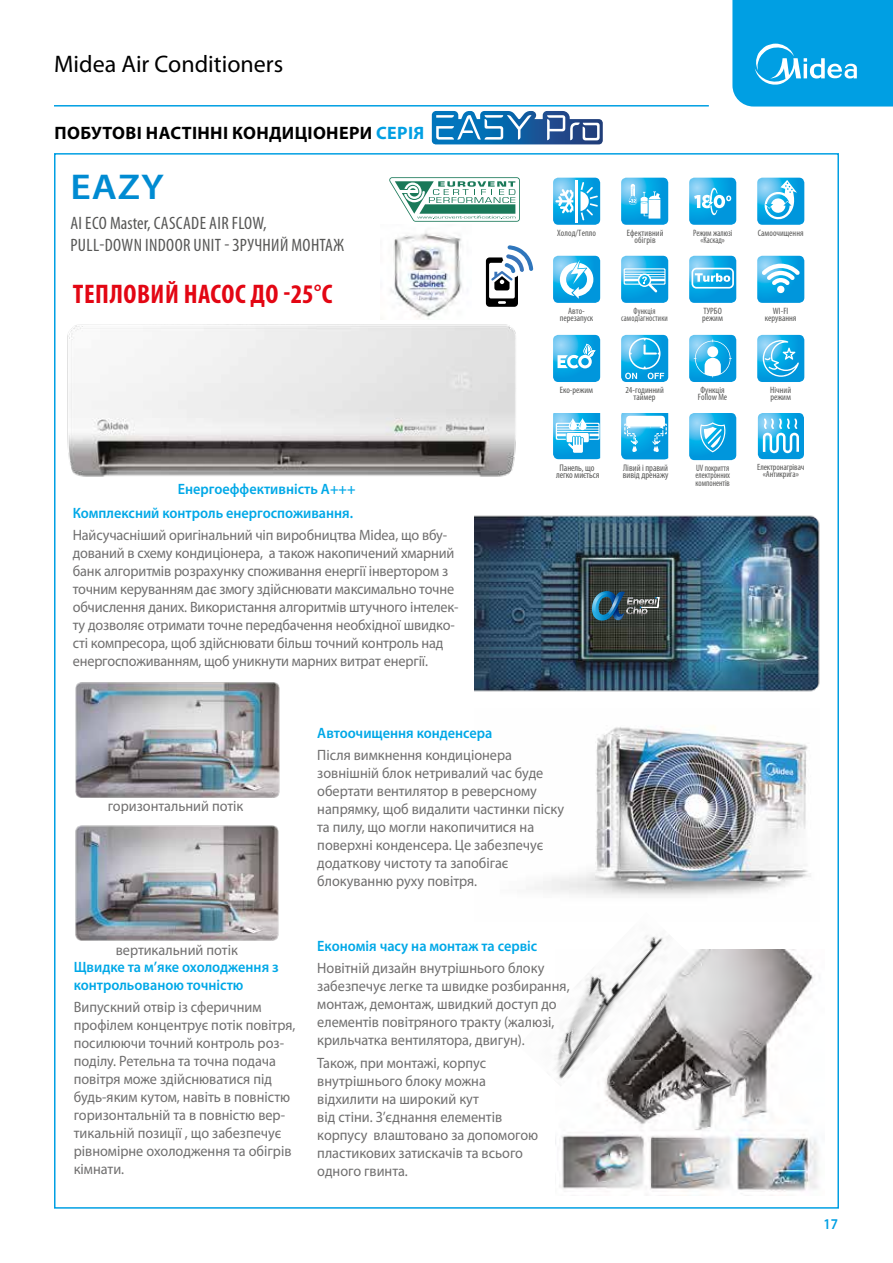
<style>
.page{position:relative;width:893px;height:1263px;background:#fff}
.page>*{position:absolute;margin:0;border:0;box-sizing:border-box;transform-origin:0 0}
.t1{font:600 36px "Myriad Pro";color:#008bd2;scale:1.1 1}
.t2{font:700 condensed 27px "Myriad Pro";letter-spacing:.02em;color:#e30613}
.t3{font:24px "Myriad Pro";color:#000}
.t4{font:condensed 18px/21.6px "Myriad Pro";letter-spacing:.02em;color:#575756}
.t5{font:700 18px "Myriad Pro";letter-spacing:.02em;color:#000}
.t6{font:15px/18px "Myriad Pro";letter-spacing:-.005em;color:#706f6f;scale:.95 1}
.t7{font:600 15px/18px "Myriad Pro";color:#00a8e7;scale:.95 1}
.t8{font:600 15px "Myriad Pro";color:#009fe3;scale:.9 1}
.t9{font:condensed 9.6px/7.6px "Myriad Pro";color:#575756;text-align:center}
.t10{font:condensed 9.3px/7.4px "Myriad Pro";color:#575756;text-align:center}
.t11{font:condensed 9.3px/7.4px "Myriad Pro";color:#575756;text-align:center;scale:.9 1}
.t12{font:condensed 9.3px/7.4px "Myriad Pro";letter-spacing:.02em;color:#575756;text-align:center;scale:.88 1}
.t13{font:condensed 9px/7.2px "Myriad Pro";letter-spacing:-.01em;color:#575756;text-align:center}
.s1{color:#009fe3}
</style>
<div class="page">
<svg style="left:732px;top:0;width:161px;height:107px;background:#11a5e4"></svg>
<hr style="left:54px;top:105px;width:655px;height:2px;background:#009fe3">
<img style="left:67px;top:324px;width:449px;height:153px">
<svg style="left:553px;top:178px;width:47px;height:47px"></svg>
<svg style="left:621px;top:178px;width:47px;height:47px"></svg>
<svg style="left:689px;top:178px;width:47px;height:47px;background:#3db5e8"></svg>
<svg style="left:757px;top:178px;width:47px;height:47px"></svg>
<svg style="left:553px;top:256px;width:47px;height:47px"></svg>
<svg style="left:621px;top:256px;width:47px;height:47px;background:#42b7e8"></svg>
<svg style="left:689px;top:256px;width:47px;height:47px;background:#40b6e8"></svg>
<svg style="left:757px;top:256px;width:47px;height:47px"></svg>
<svg style="left:553px;top:335px;width:47px;height:47px;background:#42b6e8"></svg>
<svg style="left:621px;top:335px;width:47px;height:47px;background:#3bb5e8"></svg>
<svg style="left:689px;top:335px;width:47px;height:47px;background:#4cbae9"></svg>
<svg style="left:757px;top:335px;width:47px;height:47px;background:#3ab4e7"></svg>
<svg style="left:553px;top:413px;width:47px;height:46px"></svg>
<svg style="left:621px;top:413px;width:47px;height:46px"></svg>
<svg style="left:689px;top:413px;width:47px;height:47px;background:#37b3e7"></svg>
<svg style="left:758px;top:413px;width:46px;height:46px;background:#4abae9"></svg>
<img style="left:390px;top:231px;width:72px;height:88px">
<img style="left:432px;top:111px;width:171px;height:34px">
<svg style="left:436px;top:115px;width:96px;height:25px"></svg>
<svg style="left:547px;top:115px;width:53px;height:25px"></svg>
<img style="left:474px;top:515px;width:346px;height:177px">
<svg style="left:592px;top:591px;width:67px;height:30px;background:#425f6c"></svg>
<img style="left:534px;top:726px;width:277px;height:171px">
<img style="left:75px;top:682px;width:205px;height:116px">
<img style="left:75px;top:825px;width:204px;height:116px">
<img style="left:559px;top:949px;width:260px;height:247px">
<img style="left:554px;top:935px;width:135px;height:152px">
<svg style="left:486px;top:245px;width:47px;height:62px"></svg>
<svg style="left:389px;top:177px;width:131px;height:45px"></svg>
<h3 class="t3" style="left:54px;top:49px;width:231px">Midea Air Conditioners</h3>
<p class="t5" style="left:55px;top:122px;width:371px">ПОБУТОВІ НАСТІННІ КОНДИЦІОНЕРИ <span class="s1">СЕРІЯ</span></p>
<h1 class="t1" style="left:71px;top:164px;width:86px">EAZY</h1>
<p class="t4" style="left:70px;top:212px;width:275px">AI ECO Master, CASCADE AIR FLOW,<br>PULL-DOWN INDOOR UNIT - ЗРУЧНИЙ МОНТАЖ</p>
<h2 class="t2" style="left:73px;top:277px;width:261px">ТЕПЛОВИЙ НАСОС ДО -25°С</h2>
<p class="t10" style="left:557px;top:229px;width:40px">Холод/Тепло</p>
<p class="t10" style="left:627px;top:229px;width:38px">Ефективний обігрів</p>
<p class="t11" style="left:693px;top:229px;width:45px">Режим жалюзі «Каскад»</p>
<p class="t10" style="left:758px;top:229px;width:47px">Самоочищення</p>
<p class="t10" style="left:560px;top:307px;width:35px">Авто&shy;перезапуск</p>
<p class="t12" style="left:621px;top:307px;width:55px">Функція самодіагностики</p>
<p class="t10" style="left:702px;top:307px;width:22px;text-align:left">ТУРБО режим</p>
<p class="t10" style="left:765px;top:307px;width:33px">WI-FI керування</p>
<p class="t10" style="left:560px;top:386px;width:35px">Еко-режим</p>
<p class="t10" style="left:625px;top:386px;width:40px">24-годинний таймер</p>
<p class="t10" style="left:698px;top:386px;width:31px;text-align:left">Функція<br>Follow Me</p>
<p class="t10" style="left:770px;top:386px;width:22px;text-align:left">Нічний режим</p>
<p class="t7" style="left:178px;top:479px;width:189px">Енергоеффективність А+++</p>
<p class="t7" style="left:73px;top:504px;width:297px">Комплексний контроль енергоспоживання.</p>
<p class="t6" style="left:73px;top:526px;width:408px">Найсучасніший оригінальний чіп виробництва Мidea, що вбу&shy;дований в схему кондиціонера, а також накопичений хмарний банк алгоритмів розрахунку споживання енергії інвертором з точним керуванням дає змогу здійснювати максимально точне обчислення даних. Використання алгоритмів штучного інтелек&shy;ту дозволяє отримати точне передбачення необхідної швидко&shy;сті компресора, щоб здійснювати більш точний контроль над енергоспоживанням, щоб уникнути марних витрат енергії.</p>
<p class="t9" style="left:556px;top:463px;width:45px">Панель, що легко миється</p>
<p class="t9" style="left:623px;top:463px;width:47px;text-align:left">Лівий і правий вивід дренажу</p>
<p class="t11" style="left:695px;top:464px;width:40px;text-align:justify">UV покриття електронних компонентів</p>
<p class="t13" style="left:757px;top:463px;width:49px">Електронагрівач «Антикрига»</p>
<p class="t6" style="left:108px;top:797px;width:144px">горизонтальний потік</p>
<p class="t6" style="left:116px;top:940px;width:130px">вертикальний потік</p>
<p class="t7" style="left:74px;top:957px;width:217px">Щвидке та м’яке охолодження з контрольoваною точністю</p>
<p class="t6" style="left:74px;top:998px;width:235px">Випускний отвір із сферичним профілем концентрує потік повітря, посилюючи точний контроль роз&shy;поділу. Ретельна та точна подача повітря може здійснюватися під будь-яким кутом, навіть в повністю горизонтальній та в повністю вер&shy;тикальній позиції , що забезпечує рівномірне охолодження та обігрів кімнати.</p>
<p class="t7" style="left:317px;top:723px;width:186px">Автоочищення конденсера</p>
<p class="t6" style="left:317px;top:745px;width:261px">Після вимкнення кондиціонера зовнішній блок нетривалий час буде обертати вентилятор в реверсному напрямку, щоб видалити частинки піску та пилу, що могли накопичитися на поверхні конденсера. Це забезпечує додаткову чистоту та запобігає блокуванню руху повітря.</p>
<p class="t7" style="left:317px;top:937px;width:233px">Економія часу на монтаж та сервіс</p>
<p class="t6" style="left:317px;top:959px;width:267px">Новітній дизайн внутрішнього блоку забезпечує легке та швидке розбирання, монтаж, демонтаж, швидкий доступ до елементів повітряного тракту (жалюзі, крильчатка вентилятора, двигун).</p>
<p class="t6" style="left:317px;top:1053px;width:234px">Також, при монтажі, корпус внутрішнього блоку можна відхилити на широкий кут<br>від стіни. З’єднання елементів корпусу влаштовано за допомогою пластикових затискачів та всього одного гвинта.</p>
<p class="t8" style="left:823px;top:1214px;width:18px">17</p>
</div>
